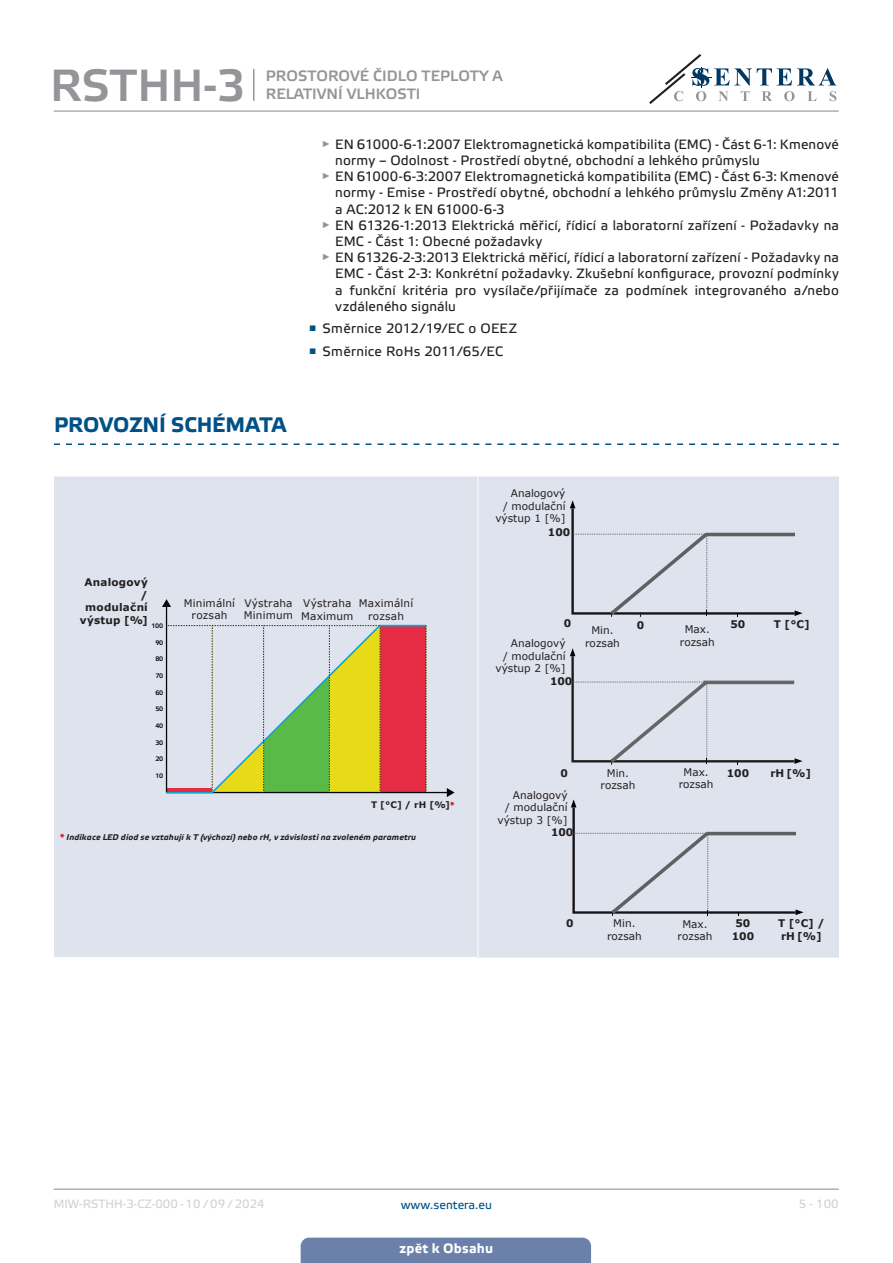
<style>
.page{position:relative;width:893px;height:1263px;background:#fff}
.page>*{position:absolute;margin:0;border:0;box-sizing:border-box;transform-origin:0 0}
.t1{font:45px "Etelka Medium Pro";color:#939598}
.t2{font:700 21px "Etelka Text Pro";letter-spacing:-.005em;color:#015186}
.t3{font:15px/18px "Etelka Medium Pro";color:#939598}
.t4{font:13.5px/16.2px "Etelka Text Pro";letter-spacing:.015em;color:#231f20}
.t5{font:700 13.5px "Etelka Text Pro";letter-spacing:.015em;color:#fff}
.t6{font:12px "Etelka Text Pro";color:#d1d2d4}
.t7{font:12px "Etelka Text Pro";color:#015186}
.Body_text{font:10.5px/12.6px "Verdana";color:#231f20;text-align:center}
.table_text{font:10.5px/12.6px "Verdana";letter-spacing:.01em;color:#231f20;text-align:center}
.Body_text-2{font:700 10.5px "Verdana";color:#231f20}
.table_text-2{font:700 10.5px/12.6px "Verdana";letter-spacing:.02em;color:#231f20;text-align:right}
.table_text-3{font:700 9px "Verdana";color:#231f20}
.table_text-4{font:italic 700 8.25px "Etelka Text Pro";letter-spacing:.02em;color:#231f20}
.t8{font:6.45px "Etelka Medium Pro";letter-spacing:-.035em;color:#05060a}
.s1{font-family:"Etelka Text Pro";font-size:8.25px;color:#d1232a}
.s2{font-style:normal;color:#d1232a}
</style>
<div class="page">
<hr style="left:54px;top:111px;width:785px;height:1px;background:#939598">
<hr style="left:54px;top:1188px;width:785px;height:2px;background:#939598">
<svg style="left:649px;top:54px;width:187px;height:50px"></svg>
<div style="left:301px;top:1237px;width:290px;height:26px;background:#6c81aa"></div>
<hr style="left:253px;top:69px;width:1px;height:32px;background:#939598">
<svg style="left:54px;top:443px;width:785px;height:2px"></svg>
<div style="left:54px;top:476px;width:785px;height:482px;background:#dfe3ed"></div>
<svg style="left:54px;top:957px;width:424px;height:1px"></svg>
<hr style="left:478px;top:476px;width:1px;height:482px;background:#fff">
<hr style="left:166px;top:606px;width:1px;height:186px;background:#05060a">
<svg style="left:162px;top:599px;width:9px;height:8px"></svg>
<hr style="left:167px;top:792px;width:281px;height:1px;background:#05060a">
<svg style="left:447px;top:788px;width:8px;height:9px"></svg>
<svg style="left:165px;top:624px;width:263px;height:170px;background:#cab78f"></svg>
<svg style="left:571px;top:799px;width:233px;height:117px;background:#d4d8e2"></svg>
<svg style="left:570px;top:648px;width:233px;height:117px;background:#d5d9e2"></svg>
<svg style="left:570px;top:500px;width:233px;height:117px;background:#d4d8e2"></svg>
<h1 class="t1" style="left:50px;top:61px;width:197px">RSTHH-3</h1>
<p class="t3" style="left:266px;top:67px;width:239px">PROSTOROVÉ ČIDLO TEPLOTY A<br>RELATIVNÍ VLHKOSTI</p>
<p class="t4" style="left:335px;top:137px;width:505px;text-indent:-13px"><sup>►</sup> EN 61000-6-1:2007 Elektromagnetická kompatibilita (EMC) - Část 6-1: Kmenové normy – Odolnost - Prostředí obytné, obchodní a lehkého průmyslu</p>
<p class="t4" style="left:335px;top:169px;width:505px;text-align:justify;text-indent:-13px"><sup>►</sup> EN 61000-6-3:2007 Elektromagnetická kompatibilita (EMC) - Část 6-3: Kmenové normy - Emise - Prostředí obytné, obchodní a lehkého průmyslu Změny A1:2011 a AC:2012 k EN 61000-6-3</p>
<p class="t4" style="left:335px;top:218px;width:505px;text-indent:-13px"><sup>►</sup> EN 61326-1:2013 Elektrická měřicí, řídicí a laboratorní zařízení - Požadavky na<br>EMC - Část 1: Obecné požadavky</p>
<p class="t4" style="left:335px;top:250px;width:505px;text-align:justify;text-indent:-13px"><sup>►</sup> EN 61326-2-3:2013 Elektrická měřicí, řídicí a laboratorní zařízení - Požadavky na EMC - Část 2-3: Konkrétní požadavky. Zkušební konfigurace, provozní podmínky a funkční kritéria pro vysílače/přijímače za podmínek integrovaného a/nebo vzdáleného signálu</p>
<p class="t4" style="left:309px;top:321px;width:209px"><sup>■</sup> Směrnice 2012/19/EC o OEEZ</p>
<p class="t4" style="left:309px;top:344px;width:196px"><sup>■</sup> Směrnice RoHs 2011/65/EC</p>
<p class="t2" style="left:54px;top:413px;width:234px">PROVOZNÍ SCHÉMATA</p>
<p class="table_text-2" style="left:80px;top:576px;width:70px">Analogový / modulační výstup [%]</p>
<p class="t8" style="left:151px;top:622px;width:13px">100</p>
<p class="t8" style="left:155px;top:639px;width:9px">90</p>
<p class="t8" style="left:155px;top:655px;width:9px">80</p>
<p class="t8" style="left:155px;top:672px;width:9px">70</p>
<p class="t8" style="left:155px;top:689px;width:9px">60</p>
<p class="t8" style="left:155px;top:705px;width:9px">50</p>
<p class="t8" style="left:155px;top:722px;width:9px">40</p>
<p class="t8" style="left:155px;top:739px;width:9px">30</p>
<p class="t8" style="left:155px;top:755px;width:9px">20</p>
<p class="t8" style="left:155px;top:772px;width:9px">10</p>
<p class="table_text" style="left:184px;top:596px;width:53px">Minimální rozsah</p>
<p class="table_text" style="left:244px;top:596px;width:50px;text-align:left">Výstraha<br>Minimum</p>
<p class="table_text" style="left:301px;top:597px;width:54px;text-align:left">Výstraha<br>Maximum</p>
<p class="table_text" style="left:359px;top:597px;width:56px">Maximální rozsah</p>
<p class="table_text-3" style="left:371px;top:798px;width:85px">T [°C] / rH [%]<span class="s1">*</span></p>
<p class="table_text-4" style="left:60px;top:833px;width:358px"><span class="s2">*</span> Indikace LED diod se vztahují k T (výchozí) nebo rH, v závislosti na zvoleném parametru</p>
<p class="Body_text" style="left:495px;top:487px;width:72px;text-align:right">Analogový<br>/ modulační výstup 1 [%]</p>
<p class="Body_text-2" style="left:548px;top:525px;width:24px">100</p>
<p class="Body_text-2" style="left:564px;top:615px;width:9px">0</p>
<p class="Body_text-2" style="left:637px;top:617px;width:9px">0</p>
<p class="Body_text" style="left:585px;top:624px;width:36px">Min. rozsah</p>
<p class="Body_text" style="left:680px;top:623px;width:36px">Max. rozsah</p>
<p class="Body_text" style="left:495px;top:637px;width:72px;text-align:right">Analogový<br>/ modulační výstup 2 [%]</p>
<p class="Body_text-2" style="left:550px;top:674px;width:24px">100</p>
<p class="Body_text-2" style="left:730px;top:616px;width:16px">50</p>
<p class="Body_text-2" style="left:774px;top:616px;width:37px">T [°C]</p>
<p class="Body_text-2" style="left:560px;top:765px;width:9px">0</p>
<p class="Body_text" style="left:601px;top:766px;width:36px">Min. rozsah</p>
<p class="Body_text" style="left:679px;top:765px;width:36px">Max. rozsah</p>
<p class="Body_text-2" style="left:727px;top:765px;width:24px">100</p>
<p class="Body_text-2" style="left:770px;top:765px;width:42px">rH [%]</p>
<p class="Body_text" style="left:497px;top:788px;width:72px;text-align:right">Analogový<br>/ modulační výstup 3 [%]</p>
<p class="Body_text-2" style="left:551px;top:825px;width:24px">100</p>
<p class="Body_text-2" style="left:566px;top:916px;width:9px">0</p>
<p class="Body_text" style="left:607px;top:917px;width:36px">Min. rozsah</p>
<p class="Body_text" style="left:678px;top:917px;width:36px">Max. rozsah</p>
<p class="Body_text-2" style="left:735px;top:916px;width:16px">50</p>
<p class="Body_text-2" style="left:732px;top:928px;width:24px">100</p>
<p class="Body_text-2" style="left:778px;top:916px;width:48px">T [°C] /</p>
<p class="Body_text-2" style="left:781px;top:928px;width:42px">rH [%]</p>
<p class="t6" style="left:54px;top:1197px;width:212px">MIW-RSTHH-3-CZ-000 - 10 / 09 / 2024</p>
<p class="t7" style="left:401px;top:1198px;width:93px">www.sentera.eu</p>
<p class="t6" style="left:799px;top:1197px;width:42px">5 - 100</p>
<p class="t5" style="left:399px;top:1240px;width:95px">zpět k Obsahu</p>
</div>
